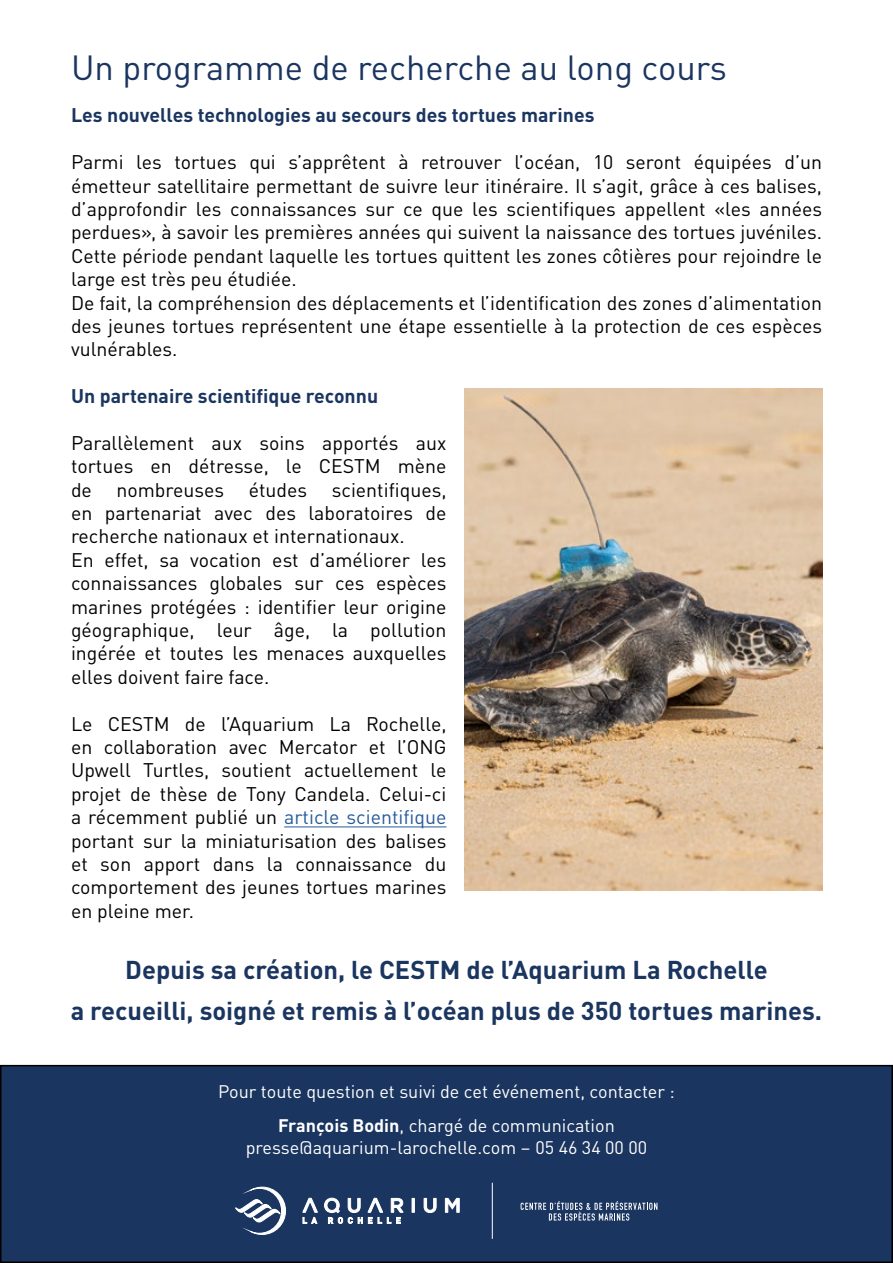
<style>
.page{position:relative;width:893px;height:1263px;background:#fff}
.page>*{position:absolute;margin:0;border:0;box-sizing:border-box;transform-origin:0 0}
.t1{font:34.5px "DIN Pro";color:#1a355f}
.t2{font:700 25.5px/40.5px "DIN Pro";color:#1a355f;text-align:center}
.t3{font:19.5px/23.4px "DIN Pro";color:#000}
.t4{font:700 19.5px "DIN Pro";color:#1a355f}
.t5{font:18px/34.5px "DIN Pro";color:#fff;text-align:center}
.s1{color:#275b9b}
.s2{font-weight:700}
</style>
<div class="page">
<div style="left:1px;top:1066px;width:891px;height:196px;background:#1a355f"></div>
<div style="left:0;top:1065px;width:893px;height:198px;border:2px solid #000"></div>
<hr style="left:284px;top:826px;width:162px;height:1px;background:#275b9b">
<img style="left:465px;top:388px;width:357px;height:502px">
<svg style="left:521px;top:1201px;width:136px;height:19px"></svg>
<hr style="left:492px;top:1183px;width:1px;height:56px;background:#fff">
<svg style="left:303px;top:1198px;width:15px;height:25px"></svg>
<svg style="left:412px;top:1198px;width:2px;height:14px"></svg>
<svg style="left:424px;top:1198px;width:12px;height:15px"></svg>
<svg style="left:445px;top:1198px;width:14px;height:14px"></svg>
<svg style="left:324px;top:1198px;width:79px;height:25px"></svg>
<svg style="left:235px;top:1187px;width:51px;height:47px"></svg>
<h1 class="t1" style="left:71px;top:42px;width:658px">Un programme de recherche au long cours</h1>
<p class="t4" style="left:71px;top:100px;width:525px">Les nouvelles technologies au secours des tortues marines</p>
<p class="t3" style="left:71px;top:149px;width:753px">Parmi les tortues qui s’apprêtent à retrouver l’océan, 10 seront équipées d’un émetteur satellitaire permettant de suivre leur itinéraire. Il s’agit, grâce à ces balises, d’approfondir les connaissances sur ce que les scientifiques appellent «les années perdues», à savoir les premières années qui suivent la naissance des tortues juvéniles.<br>Cette période pendant laquelle les tortues quittent les zones côtières pour rejoindre le large est très peu étudiée.<br>De fait, la compréhension des déplacements et l’identification des zones d’alimentation des jeunes tortues représentent une étape essentielle à la protection de ces espèces vulnérables.</p>
<p class="t4" style="left:71px;top:381px;width:309px">Un partenaire scientifique reconnu</p>
<p class="t3" style="left:71px;top:430px;width:377px;text-align:justify">Parallèlement aux soins apportés aux tortues en détresse, le CESTM mène de</p>
<p class="t3" style="left:117px;top:477px;width:109px">nombreuses</p>
<p class="t3" style="left:249px;top:477px;width:60px">études</p>
<p class="t3" style="left:71px;top:477px;width:377px;text-indent:261px">scientifiques, en partenariat avec des laboratoires de recherche nationaux et internationaux.<br>En effet, sa vocation est d’améliorer les connaissances globales sur ces espèces marines protégées : identifier leur origine géographique, leur âge, la pollution ingérée et toutes les menaces auxquelles elles doivent faire face.</p>
<p class="t3" style="left:71px;top:711px;width:377px;text-align:justify">Le CESTM de l’Aquarium La Rochelle, en collaboration avec Mercator et l’ONG Upwell Turtles, soutient actuellement le projet de thèse de Tony Candela. Celui-ci a récemment publié un <span class="s1">article scientifique </span>portant sur la miniaturisation des balises et son apport dans la connaissance du comportement des jeunes tortues marines en pleine mer.</p>
<h2 class="t2" style="left:71px;top:948px;width:753px">Depuis sa création, le CESTM de l’Aquarium La Rochelle<br>a recueilli, soigné et remis à l’océan plus de 350 tortues marines.</h2>
<p class="t5" style="left:218px;top:1073px;width:458px">Pour toute question et suivi de cet événement, contacter :<br><span class="s2">François Bodin</span>, chargé de communication</p>
<p class="t5" style="left:246px;top:1129px;width:403px">presse@aquarium-larochelle.com – 05 46 34 00 00</p>
</div>
